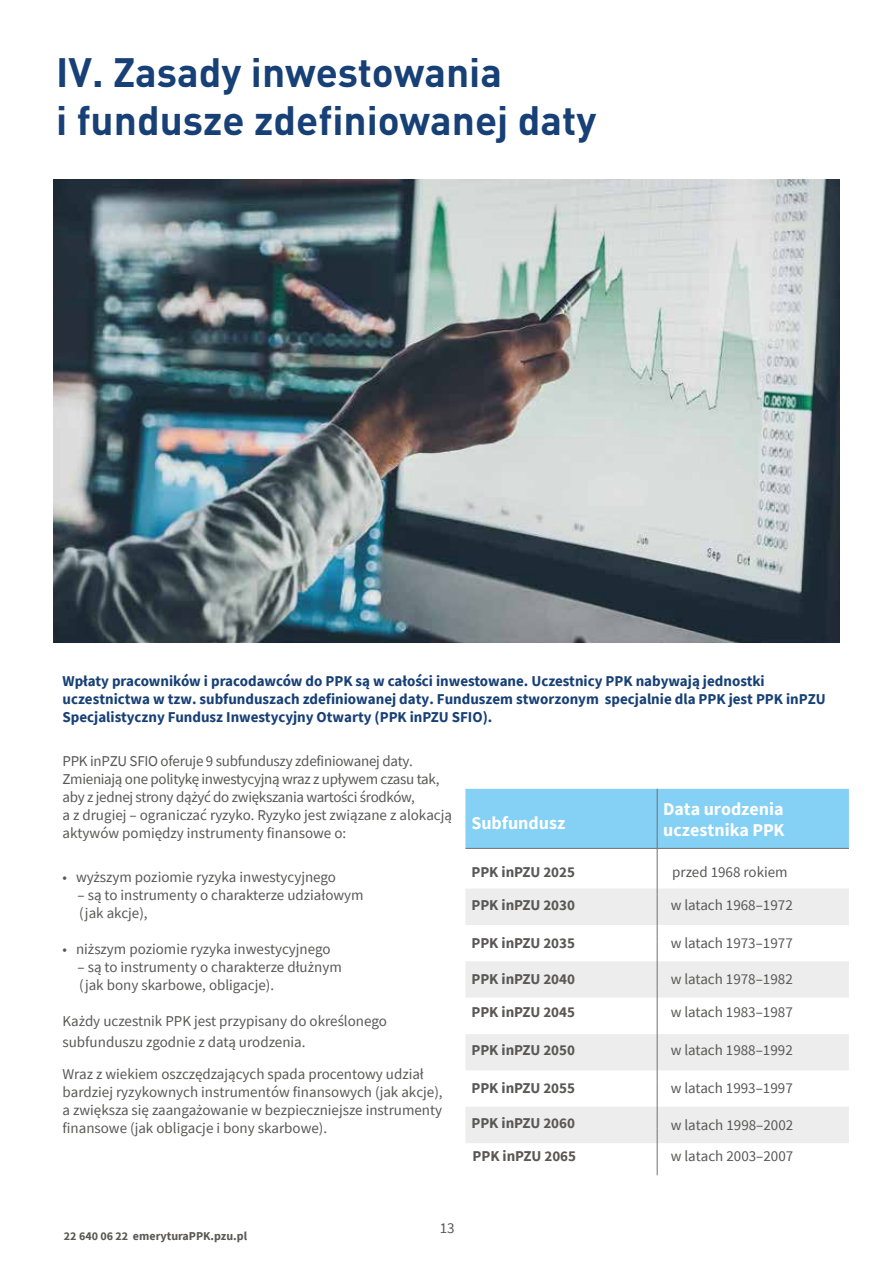
<style>
.page{position:relative;width:893px;height:1263px;background:#fff}
.page>*{position:absolute;margin:0;border:0;box-sizing:border-box;transform-origin:0 0}
.t1{font:700 40.5px/48.6px "DIN Pro Pl";color:#174076}
.t2{font:700 18px/21.6px "Source Sans Pro";color:#fff}
.t3{font:15px/18px "Source Sans Pro";color:#595857}
.t4{font:15px/18px "Source Sans Pro";letter-spacing:-.02em;color:#595857}
.t5{font:700 15px/18px "Source Sans Pro";color:#174076}
.t6{font:700 15px "Source Sans Pro";color:#595857}
.t7{font:700 12px "Source Sans Pro";color:#595857}
</style>
<div class="page">
<img style="left:53px;top:180px;width:786px;height:462px">
<div style="left:465px;top:789px;width:384px;height:59px;background:#85d0f5"></div>
<div style="left:465px;top:888px;width:384px;height:37px;background:#ededed"></div>
<svg style="left:465px;top:961px;width:384px;height:182px;fill:#ededed"></svg>
<hr style="left:465px;top:848px;width:192px;height:1px;background:#71706f">
<hr style="left:657px;top:848px;width:192px;height:1px;background:#71706f">
<hr style="left:657px;top:789px;width:1px;height:59px;background:#71706f">
<hr style="left:657px;top:848px;width:1px;height:46px;background:#71706f">
<hr style="left:657px;top:894px;width:1px;height:47px;background:#71706f">
<hr style="left:657px;top:941px;width:1px;height:47px;background:#71706f">
<hr style="left:657px;top:988px;width:1px;height:47px;background:#71706f">
<hr style="left:657px;top:1035px;width:1px;height:47px;background:#71706f">
<hr style="left:657px;top:1082px;width:1px;height:46px;background:#71706f">
<hr style="left:657px;top:1128px;width:1px;height:47px;background:#71706f">
<h1 class="t1" style="left:56px;top:43px;width:542px">IV. Zasady inwestowania<br>i fundusze zdefiniowanej daty</h1>
<p class="t5" style="left:63px;top:671px;width:765px">Wpłaty pracowników i pracodawców do PPK są w całości inwestowane. Uczestnicy PPK nabywają jednostki uczestnictwa w tzw. subfunduszach zdefiniowanej daty. Funduszem stworzonym specjalnie dla PPK jest PPK inPZU<br>Specjalistyczny Fundusz Inwestycyjny Otwarty (PPK inPZU SFIO).</p>
<p class="t4" style="left:62px;top:752px;width:391px">PPK inPZU SFIO oferuje 9 subfunduszy zdefiniowanej daty.<br>Zmieniają one politykę inwestycyjną wraz z upływem czasu tak, aby z jednej strony dążyć do zwiększania wartości środków,<br>a z drugiej – ograniczać ryzyko. Ryzyko jest związane z alokacją aktywów pomiędzy instrumenty finansowe o:</p>
<p class="t3" style="left:63px;top:868px;width:275px">• wyższym poziomie ryzyka inwestycyjnego</p>
<p class="t3" style="left:78px;top:886px;width:288px">– są to instrumenty o charakterze udziałowym (jak akcje),</p>
<p class="t3" style="left:63px;top:940px;width:269px">• niższym poziomie ryzyka inwestycyjnego</p>
<p class="t3" style="left:78px;top:958px;width:266px">– są to instrumenty o charakterze dłużnym (jak bony skarbowe, obligacje).</p>
<p class="t3" style="left:63px;top:1010px;width:326px;line-height:21.6px">Każdy uczestnik PPK jest przypisany do określonego subfunduszu zgodnie z datą urodzenia.</p>
<p class="t3" style="left:63px;top:1065px;width:382px">Wraz z wiekiem oszczędzających spada procentowy udział bardziej ryzykownych instrumentów finansowych (jak akcje), a zwiększa się zaangażowanie w bezpieczniejsze instrumenty finansowe (jak obligacje i bony skarbowe).</p>
<p class="t2" style="left:471px;top:812px;width:95px">Subfundusz</p>
<p class="t2" style="left:663px;top:797px;width:123px">Data urodzenia uczestnika PPK</p>
<p class="t6" style="left:471px;top:862px;width:105px">PPK inPZU 2025</p>
<p class="t3" style="left:672px;top:863px;width:117px">przed 1968 rokiem</p>
<p class="t6" style="left:471px;top:895px;width:105px">PPK inPZU 2030</p>
<p class="t3" style="left:671px;top:896px;width:124px">w latach 1968–1972</p>
<p class="t6" style="left:471px;top:933px;width:105px">PPK inPZU 2035</p>
<p class="t3" style="left:671px;top:934px;width:124px">w latach 1973–1977</p>
<p class="t6" style="left:471px;top:969px;width:105px">PPK inPZU 2040</p>
<p class="t3" style="left:671px;top:970px;width:124px">w latach 1978–1982</p>
<p class="t6" style="left:471px;top:1002px;width:105px">PPK inPZU 2045</p>
<p class="t3" style="left:671px;top:1003px;width:124px">w latach 1983–1987</p>
<p class="t6" style="left:471px;top:1040px;width:105px">PPK inPZU 2050</p>
<p class="t3" style="left:671px;top:1041px;width:124px">w latach 1988–1992</p>
<p class="t6" style="left:471px;top:1078px;width:105px">PPK inPZU 2055</p>
<p class="t3" style="left:671px;top:1079px;width:124px">w latach 1993–1997</p>
<p class="t6" style="left:471px;top:1112px;width:105px">PPK inPZU 2060</p>
<p class="t6" style="left:472px;top:1146px;width:105px">PPK inPZU 2065</p>
<p class="t3" style="left:671px;top:1147px;width:124px">w latach 2003–2007</p>
<p class="t3" style="left:671px;top:1116px;width:124px">w latach 1998–2002</p>
<p class="t7" style="left:64px;top:1228px;width:185px">22 640 06 22 emeryturaPPK.pzu.pl</p>
<p class="t3" style="left:440px;top:1219px;width:16px">13</p>
</div>
